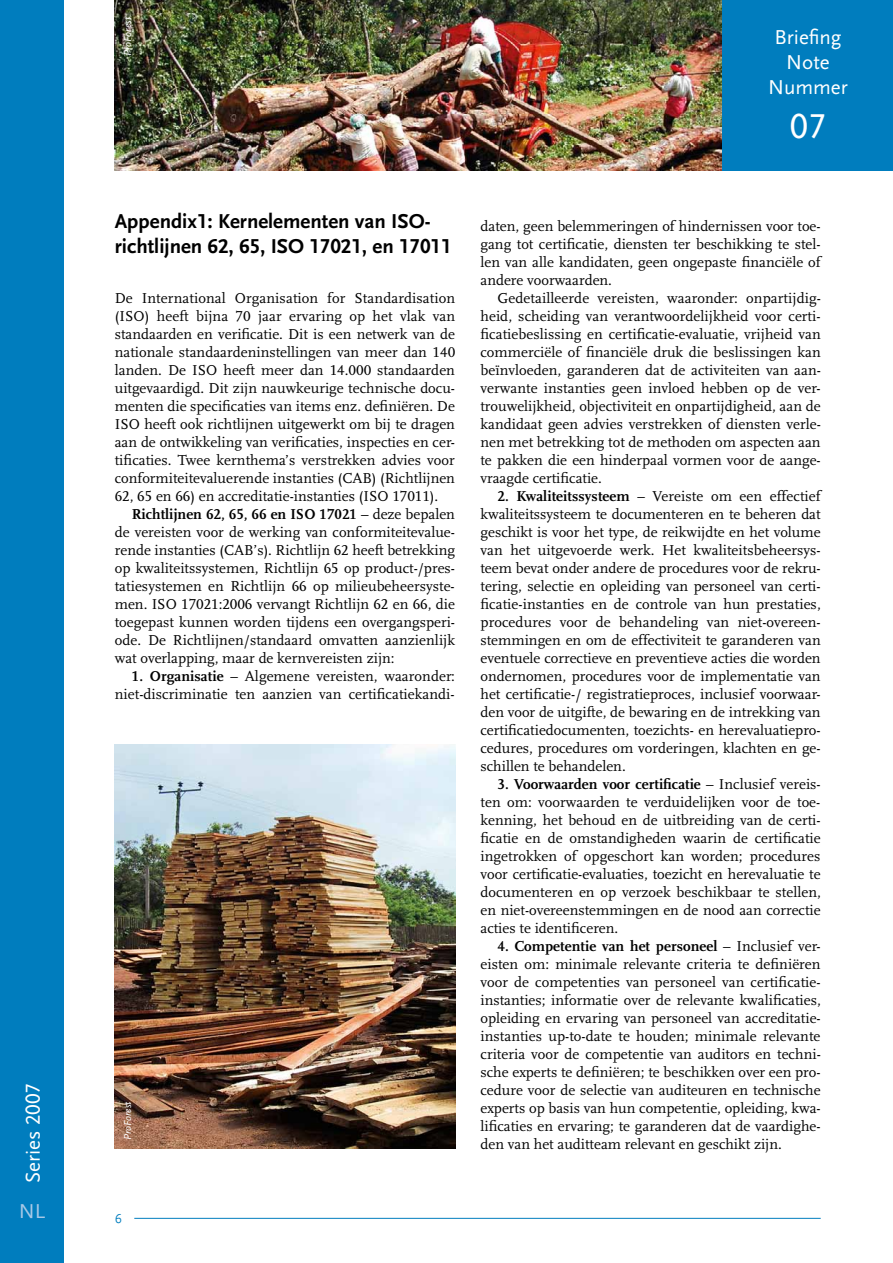
<style>
.page{position:relative;width:893px;height:1263px;background:#fff}
.page>*{position:absolute;margin:0;border:0;box-sizing:border-box;transform-origin:0 0}
.t1{font:36px "Scala Sans LF";color:#fff}
.t2{font:700 21px/25.2px "Scala Sans LF";color:#000}
.t3{font:21px/25.2px "Scala Sans LF";color:#fff;text-align:center}
.t4{font:21px "Scala Sans LF";color:#a7c8e6}
.t5{font:15px/18px "Scala LF";color:#000;text-align:justify}
.t6{font:13.5px "Scala Sans";color:#007dbe}
.t7{font:italic 10.5px "Scala Sans LF";color:#fff}
.s1{font-weight:700}
</style>
<div class="page">
<img style="left:115px;top:0;width:608px;height:170px">
<div style="left:723px;top:0;width:170px;height:170px;background:#007dbe"></div>
<div style="left:0;top:0;width:64px;height:1263px;background:#007dbe"></div>
<hr style="left:134px;top:1218px;width:687px;height:1px;background:#007dbe">
<img style="left:115px;top:745px;width:340px;height:404px">
<h2 class="t3" style="left:21px;top:1183px;width:101px;rotate:-90deg">Series 2007</h2>
<h2 class="t4" style="left:19px;top:1200px;width:28px">NL</h2>
<p class="t7" style="left:122px;top:56px;width:40px;rotate:-90deg">ProForest</p>
<h2 class="t3" style="left:768px;top:25px;width:81px">Briefing<br>Note<br>Nummer</h2>
<h1 class="t1" style="left:790px;top:106px;width:37px">07</h1>
<h2 class="t2" style="left:115px;top:209px;width:338px">Appendix1: Kernelementen van ISO&shy;richtlijnen 62, 65, ISO 17021, en 17011</h2>
<p class="t5" style="left:115px;top:289px;width:342px">De International Organisation for Standardisation (ISO) heeft bijna 70 jaar ervaring op het vlak van standaarden en verificatie. Dit is een netwerk van de nationale standaardeninstellingen van meer dan 140 landen. De ISO heeft meer dan 14.000 standaarden uitgevaardigd. Dit zijn nauwkeurige technische docu&shy;menten die specificaties van items enz. definiëren. De ISO heeft ook richtlijnen uitgewerkt om bij te dragen aan de ontwikkeling van verificaties, inspecties en cer&shy;tificaties. Twee kernthema’s verstrekken advies voor conformiteitevaluerende instanties (CAB) (Richtlijnen 62, 65 en 66) en accreditatie-instanties (ISO 17011).</p>
<p class="t5" style="left:115px;top:505px;width:342px;text-indent:17px"><span class="s1">Richtlijnen 62, 65, 66 en ISO 17021</span> – deze bepalen de vereisten voor de werking van conformiteitevalue&shy;rende instanties (CAB’s). Richtlijn 62 heeft betrekking op kwaliteitssystemen, Richtlijn 65 op product-/pres&shy;tatiesystemen en Richtlijn 66 op milieubeheersyste&shy;men. ISO 17021:2006 vervangt Richtlijn 62 en 66, die toegepast kunnen worden tijdens een overgangsperi&shy;ode. De Richtlijnen/standaard omvatten aanzienlijk wat overlapping, maar de kernvereisten zijn:</p>
<p class="t5" style="left:115px;top:667px;width:342px;text-align:right"><span class="s1">1. Organisatie</span> – Algemene vereisten, waaronder: niet-discriminatie ten aanzien van certificatiekandi-</p>
<p class="t7" style="left:122px;top:1140px;width:40px;rotate:-90deg">ProForest</p>
<p class="t6" style="left:115px;top:1211px;width:9px">6</p>
<p class="t5" style="left:480px;top:217px;width:342px">daten, geen belemmeringen of hindernissen voor toe&shy;gang tot certificatie, diensten ter beschikking te stel&shy;len van alle kandidaten, geen ongepaste financiële of andere voorwaarden.</p>
<p class="t5" style="left:480px;top:289px;width:342px;text-indent:17px">Gedetailleerde vereisten, waaronder: onpartijdig&shy;heid, scheiding van verantwoordelijkheid voor certi&shy;ficatiebeslissing en certificatie-evaluatie, vrijheid van commerciële of financiële druk die beslissingen kan beïnvloeden, garanderen dat de activiteiten van aan&shy;verwante instanties geen invloed hebben op de ver&shy;trouwelijkheid, objectiviteit en onpartijdigheid, aan de kandidaat geen advies verstrekken of diensten verle&shy;nen met betrekking tot de methoden om aspecten aan te pakken die een hinderpaal vormen voor de aange&shy;vraagde certificatie.</p>
<p class="t5" style="left:480px;top:487px;width:342px;text-indent:17px"><span class="s1">2. Kwaliteitssysteem</span> – Vereiste om een effectief kwaliteitssysteem te documenteren en te beheren dat geschikt is voor het type, de reikwijdte en het volume van het uitgevoerde werk. Het kwaliteitsbeheersys&shy;teem bevat onder andere de procedures voor de rekru&shy;tering, selectie en opleiding van personeel van certi&shy;ficatie-instanties en de controle van hun prestaties, procedures voor de behandeling van niet-overeen&shy;stemmingen en om de effectiviteit te garanderen van eventuele correctieve en preventieve acties die worden ondernomen, procedures voor de implementatie van het certificatie-/ registratieproces, inclusief voorwaar&shy;den voor de uitgifte, de bewaring en de intrekking van certificatiedocumenten, toezichts- en herevaluatiepro&shy;cedures, procedures om vorderingen, klachten en ge&shy;schillen te behandelen.</p>
<p class="t5" style="left:480px;top:775px;width:342px;text-indent:17px"><span class="s1">3. Voorwaarden voor certificatie</span> – Inclusief vereis&shy;ten om: voorwaarden te verduidelijken voor de toe&shy;kenning, het behoud en de uitbreiding van de certi&shy;ficatie en de omstandigheden waarin de certificatie ingetrokken of opgeschort kan worden; procedures voor certificatie-evaluaties, toezicht en herevaluatie te documenteren en op verzoek beschikbaar te stellen, en niet-overeenstemmingen en de nood aan correctie acties te identificeren.</p>
<p class="t5" style="left:480px;top:937px;width:342px;text-indent:17px"><span class="s1">4. Competentie van het personeel</span> – Inclusief ver&shy;eisten om: minimale relevante criteria te definiëren voor de competenties van personeel van certificatie&shy;instanties; informatie over de relevante kwalificaties, opleiding en ervaring van personeel van accreditatie&shy;instanties up-to-date te houden; minimale relevante criteria voor de competentie van auditors en techni&shy;sche experts te definiëren; te beschikken over een pro&shy;cedure voor de selectie van auditeuren en technische experts op basis van hun competentie, opleiding, kwa&shy;lificaties en ervaring; te garanderen dat de vaardighe&shy;den van het auditteam relevant en geschikt zijn.</p>
</div>
